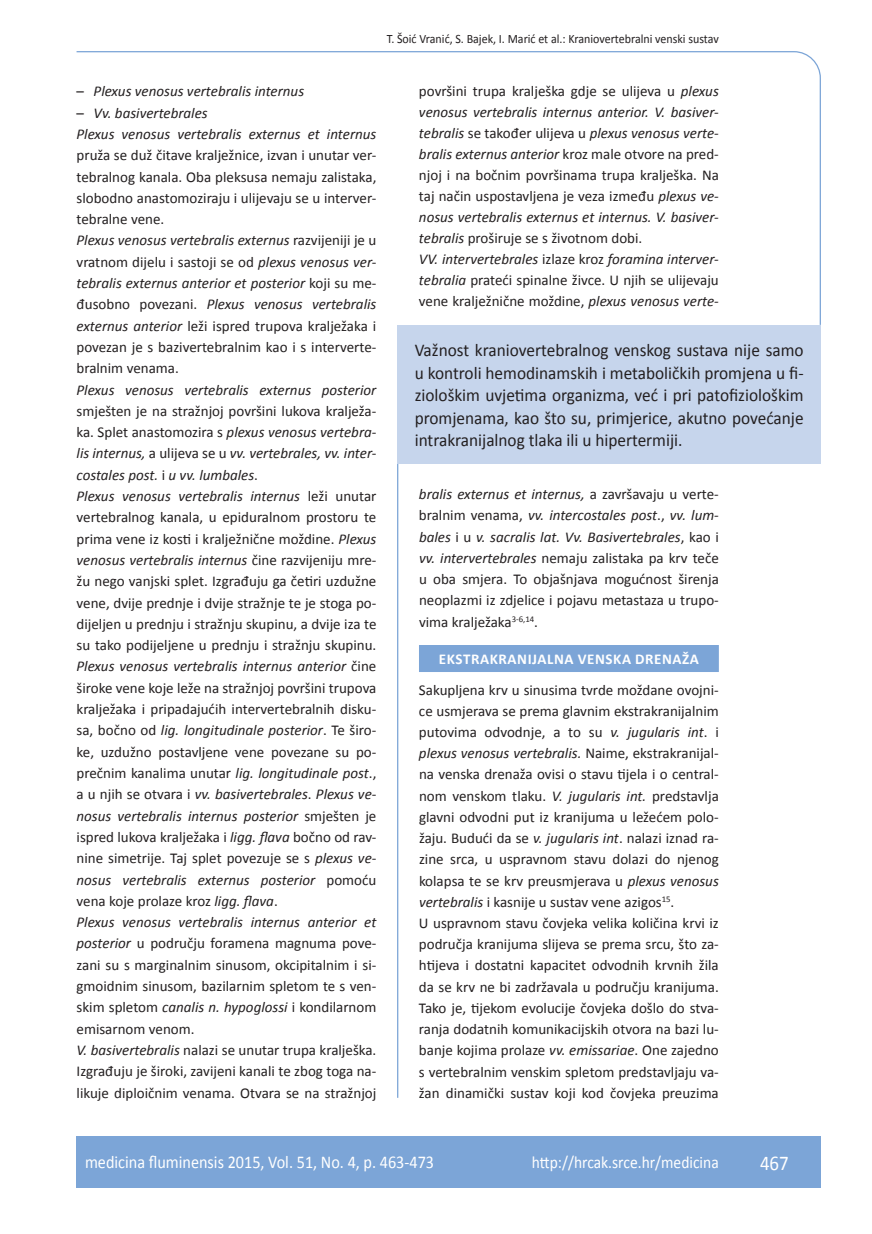
<style>
.page{position:relative;width:872px;height:1234px;background:#fff}
.page>*{position:absolute;margin:0;border:0;box-sizing:border-box;transform-origin:0 0}
.t1{font:21px "Calibri";color:#fff;scale:.9 1}
.t2{font:18px/22.5px "Calibri";color:#231f20;text-align:justify;scale:.96 1}
.t3{font:18px "Calibri";color:#fff;scale:.9 1}
.t4{font:17.25px "Calibri";color:#fff;scale:.9 1}
.t5{font:15px/21.3px "Calibri";color:#231f20}
.t6{font:italic 15px/21.3px "Calibri";color:#231f20}
.t7{font:700 15px "Calibri";letter-spacing:.04em;color:#fff}
.t8{font:12.75px "Calibri";color:#231f20;scale:.94 1}
.s1{font-style:normal}
.s2{font-style:italic}
</style>
<div class="page">
<svg style="left:76px;top:51px;width:745px;height:275px"></svg>
<hr style="left:397px;top:463px;width:1px;height:634px;background:#7ca5d7">
<div style="left:77px;top:1135px;width:744px;height:51px;background:#7ca5d7"></div>
<div style="left:398px;top:325px;width:422px;height:138px;background:#c6d5ec"></div>
<div style="left:419px;top:645px;width:300px;height:27px;background:#7ca5d7"></div>
<p class="t8" style="left:387px;top:30px;width:355px">T. Šoić Vranić, S. Bajek, I. Marić et al.: Kraniovertebralni venski sustav</p>
<p class="t6" style="left:77px;top:80px;width:229px"><span class="s1">–</span> Plexus venosus vertebralis internus</p>
<p class="t6" style="left:77px;top:101px;width:301px"><span class="s1">–</span> Vv. basivertebrales<br>Plexus venosus vertebralis externus et internus</p>
<p class="t5" style="left:77px;top:144px;width:301px">pruža se duž čitave kralježnice, izvan i unutar ver&shy;tebralnog kanala. Oba pleksusa nemaju zalistaka, slobodno anastomoziraju i ulijevaju se u interver&shy;tebralne vene.<br><span class="s2">Plexus venosus vertebralis externus</span> razvijeniji je u vratnom dijelu i sastoji se od <span class="s2">plexus venosus ver&shy;tebralis externus anterior et posterior</span> koji su me&shy;đusobno povezani. <span class="s2">Plexus venosus vertebralis externus anterior</span> leži ispred trupova kralježaka i povezan je s bazivertebralnim kao i s interverte&shy;bralnim venama.</p>
<p class="t6" style="left:77px;top:378px;width:301px">Plexus venosus vertebralis externus posterior</p>
<p class="t5" style="left:77px;top:399px;width:301px">smješten je na stražnjoj površini lukova kralježa&shy;ka. Splet anastomozira s <span class="s2">plexus venosus vertebra&shy;lis internus,</span> a ulijeva se u <span class="s2">vv. vertebrales, vv. inter&shy;costales post.</span> i <span class="s2">u vv. lumbales</span>.<br><span class="s2">Plexus venosus vertebralis internus</span> leži unutar vertebralnog kanala, u epiduralnom prostoru te prima vene iz kosti i kralježnične moždine. <span class="s2">Plexus venosus vertebralis internus</span> čine razvijeniju mre&shy;žu nego vanjski splet. Izgrađuju ga četiri uzdužne vene, dvije prednje i dvije stražnje te je stoga po&shy;dijeljen u prednju i stražnju skupinu, a dvije iza te su tako podijeljene u prednju i stražnju skupinu.<br><span class="s2">Plexus venosus vertebralis internus anterior</span> čine široke vene koje leže na stražnjoj površini trupova kralježaka i pripadajućih intervertebralnih disku&shy;sa, bočno od <span class="s2">lig. longitudinale posterior</span>. Te širo&shy;ke, uzdužno postavljene vene povezane su po&shy;prečnim kanalima unutar <span class="s2">lig. longitudinale post</span>., a u njih se otvara i <span class="s2">vv. basivertebrales</span>. <span class="s2">Plexus ve&shy;nosus vertebralis internus posterior</span> smješten je ispred lukova kralježaka i <span class="s2">ligg. flava</span> bočno od rav&shy;nine simetrije. Taj splet povezuje se s <span class="s2">plexus ve&shy;nosus vertebralis externus posterior</span> pomoću vena koje prolaze kroz <span class="s2">ligg. flava</span>.<br><span class="s2">Plexus venosus vertebralis internus anterior et posterior</span> u području foramena magnuma pove&shy;zani su s marginalnim sinusom, okcipitalnim i si&shy;gmoidnim sinusom, bazilarnim spletom te s ven&shy;skim spletom <span class="s2">canalis n. hypoglossi</span> i kondilarnom emisarnom venom.<br><span class="s2">V. basivertebralis</span> nalazi se unutar trupa kralješka.<br>Izgrađuju je široki, zavijeni kanali te zbog toga na&shy;likuje diploičnim venama. Otvara se na stražnjoj</p>
<p class="t5" style="left:419px;top:80px;width:301px">površini trupa kralješka gdje se ulijeva u <span class="s2">plexus venosus vertebralis internus anterior. V. basiver&shy;tebralis</span> se također ulijeva u <span class="s2">plexus venosus verte&shy;bralis externus anterior</span> kroz male otvore na pred&shy;njoj i na bočnim površinama trupa kralješka. Na taj način uspostavljena je veza između <span class="s2">plexus ve&shy;nosus vertebralis externus et internus. V. basiver&shy;tebralis</span> proširuje se s životnom dobi.<br><span class="s2">VV. intervertebrales</span> izlaze kroz <span class="s2">foramina interver&shy;tebralia</span> prateći spinalne živce. U njih se ulijevaju vene kralježnične moždine, <span class="s2">plexus venosus verte-</span></p>
<p class="t2" style="left:415px;top:338px;width:407px">Važnost kraniovertebralnog venskog sustava nije samo u kontroli hemodinamskih i metaboličkih promjena u fi&shy;ziološkim uvjetima organizma, već i pri patofiziološkim promjenama, kao što su, primjerice, akutno povećanje intrakranijalnog tlaka ili u hipertermiji.</p>
<p class="t5" style="left:419px;top:483px;width:301px;text-align:justify"><span class="s2">bralis externus et internus,</span> a završavaju u verte&shy;bralnim venama, <span class="s2">vv. intercostales post</span>., <span class="s2">vv. lum&shy;bales</span> i u <span class="s2">v. sacralis lat. Vv. Basivertebrales</span>, kao i <span class="s2">vv. intervertebrales</span> nemaju zalistaka pa krv teče u oba smjera. To objašnjava mogućnost širenja neoplazmi iz zdjelice i pojavu metastaza u trupo&shy;vima kralježaka<sup>3-6,14</sup>.</p>
<p class="t7" style="left:439px;top:649px;width:261px">EKSTRAKRANIJALNA VENSKA DRENAŽA</p>
<p class="t5" style="left:419px;top:678px;width:301px">Sakupljena krv u sinusima tvrde moždane ovojni&shy;ce usmjerava se prema glavnim ekstrakranijalnim putovima odvodnje, a to su <span class="s2">v. jugularis int</span>. i <span class="s2">plexus venosus vertebralis.</span> Naime, ekstrakranijal&shy;na venska drenaža ovisi o stavu tijela i o central&shy;nom venskom tlaku. <span class="s2">V. jugularis int.</span> predstavlja glavni odvodni put iz kranijuma u ležećem polo&shy;žaju. Budući da se <span class="s2">v. jugularis int</span>. nalazi iznad ra&shy;zine srca, u uspravnom stavu dolazi do njenog kolapsa te se krv preusmjerava u <span class="s2">plexus venosus vertebralis</span> i kasnije u sustav vene azigos<sup>15</sup>.<br>U uspravnom stavu čovjeka velika količina krvi iz područja kranijuma slijeva se prema srcu, što za&shy;htijeva i dostatni kapacitet odvodnih krvnih žila da se krv ne bi zadržavala u području kranijuma.<br>Tako je, tijekom evolucije čovjeka došlo do stva&shy;ranja dodatnih komunikacijskih otvora na bazi lu&shy;banje kojima prolaze <span class="s2">vv. emissariae</span>. One zajedno s vertebralnim venskim spletom predstavljaju va&shy;žan dinamički sustav koji kod čovjeka preuzima</p>
<p class="t3" style="left:85px;top:1150px;width:389px">medicina fluminensis 2015, Vol. 51, No. 4, p. 463-473</p>
<p class="t4" style="left:532px;top:1151px;width:209px">http://hrcak.srce.hr/medicina</p>
<h1 class="t1" style="left:760px;top:1149px;width:33px">467</h1>
</div>
